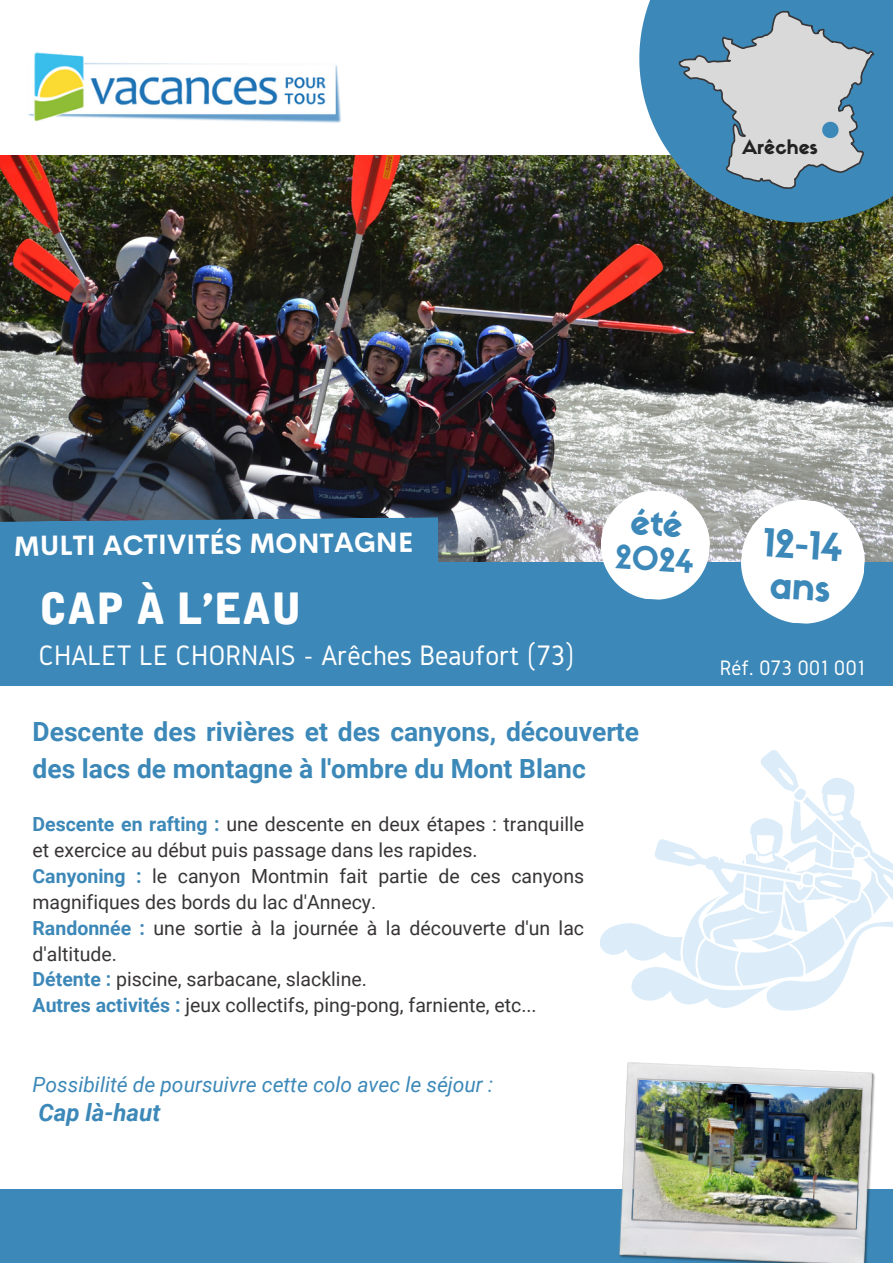
<style>
.page{position:relative;width:893px;height:1264px;background:#fff}
.page>*{position:absolute;margin:0;border:0;box-sizing:border-box;transform-origin:0 0}
.t1{font:42.9px "Alpha Ligue";color:#fff}
.t2{font:37.95px/41.2px "Sifonn Basic";color:#3c88b8}
.t3{font:31.95px "Sifonn Basic";color:#3c88b8}
.t4{font:29.25px "Gidole";color:#fff}
.t5{font:700 27.3px "Cerebri Sans";color:#fff}
.t6{font:700 26.4px/37px "Roboto";color:#3c88b8}
.t7{font:italic 700 24px "Roboto";color:#3c88b8}
.t8{font:21.75px "Gidole";color:#fff}
.t9{font:italic 21px "Roboto";color:#3c88b8}
.t10{font:19.65px "Sifonn Basic";color:#222}
.t11{font:19.5px/25.8px "Roboto";color:#383536}
.s1{font-weight:700;color:#3c88b8}
</style>
<div class="page">
<div style="left:0;top:1188px;width:892px;height:74px;background:#3c88b8"></div>
<img style="left:618px;top:1062px;width:258px;height:200px">
<img style="left:0;top:155px;width:892px;height:407px">
<div style="left:0;top:562px;width:892px;height:123px;background:#3c88b8"></div>
<svg style="left:737px;top:496px;width:131px;height:128px"></svg>
<svg style="left:639px;top:0;width:253px;height:222px;background:#497f9a"></svg>
<svg style="left:678px;top:11px;width:196px;height:178px;background:#8daec3"></svg>
<img style="left:28px;top:51px;width:313px;height:72px">
<div style="left:0;top:517px;width:438px;height:45px;background:#3c88b8"></div>
<svg style="left:600px;top:750px;width:292px;height:260px"></svg>
<svg style="left:597px;top:487px;width:116px;height:113px"></svg>
<p class="t10" style="left:742px;top:140px;width:77px">Arêches</p>
<p class="t5" style="left:14px;top:529px;width:401px;rotate:-1deg">MULTI ACTIVITÉS MONTAGNE</p>
<p class="t1" style="left:39px;top:592px;width:265px">CAP À L'EAU</p>
<p class="t4" style="left:39px;top:639px;width:537px">CHALET LE CHORNAIS - Arêches Beaufort (73)</p>
<p class="t3" style="left:616px;top:544px;width:80px;rotate:4deg">2024</p>
<p class="t6" style="left:33px;top:713px;width:608px">Descente des rivières et des canyons, découverte des lacs de montagne à l'ombre du Mont Blanc</p>
<p class="t11" style="left:33px;top:811px;width:553px"><span class="s1">Descente en rafting :</span> une descente en deux étapes : tranquille et exercice au début puis passage dans les rapides.</p>
<p class="t11" style="left:33px;top:863px;width:553px"><span class="s1">Canyoning :</span> le canyon Montmin fait partie de ces canyons magnifiques des bords du lac d'Annecy.</p>
<p class="t11" style="left:33px;top:915px;width:553px"><span class="s1">Randonnée :</span> une sortie à la journée à la découverte d'un lac d'altitude.</p>
<p class="t11" style="left:33px;top:966px;width:336px"><span class="s1">Détente :</span> piscine, sarbacane, slackline.</p>
<p class="t11" style="left:33px;top:992px;width:505px"><span class="s1">Autres activités :</span> jeux collectifs, ping-pong, farniente, etc...</p>
<p class="t9" style="left:33px;top:1072px;width:462px">Possibilité de poursuivre cette colo avec le séjour :</p>
<p class="t7" style="left:38px;top:1099px;width:123px">Cap là-haut</p>
<p class="t2" style="left:764px;top:525px;width:81px;rotate:4deg">12-14 ans</p>
<p class="t8" style="left:719px;top:656px;width:146px">Réf. 073 001 001</p>
</div>
